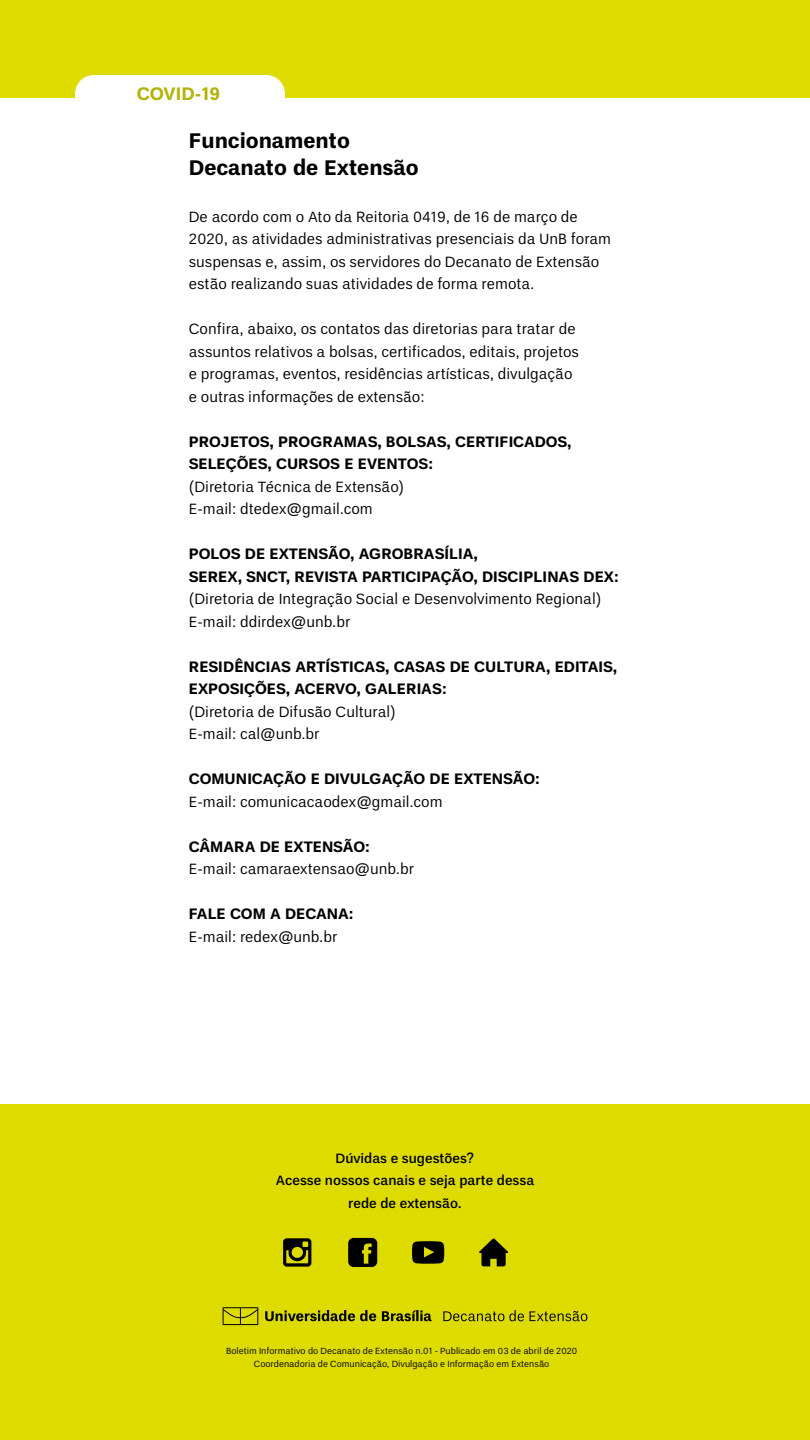
<style>
.page{position:relative;width:810px;height:1440px;background:#dedb00}
.page>*{position:absolute;margin:0;border:0;box-sizing:border-box;transform-origin:0 0}
.t1{font:700 21px/27px "Un B Pro";color:#000}
.t2{font:700 18px "Un B Pro";color:#b4b30a}
.t3{font:15px/22.5px "Un B Pro";color:#000}
.t4{font:700 15px/22.5px "Un B Pro";color:#000}
.t5{font:500 13.5px/22.5px "Un B Pro";color:#000;text-align:center}
.t6{font:9px/13.5px "Un B Pro";color:#000;text-align:center}
</style>
<div class="page">
<div style="left:0;top:99px;width:810px;height:1005px;background:#fff"></div>
<div style="left:75px;top:75px;width:210px;height:47px;background:#fff;border-radius:19px"></div>
<svg style="left:265px;top:1310px;width:167px;height:11px"></svg>
<svg style="left:223px;top:1307px;width:35px;height:18px"></svg>
<svg style="left:443px;top:1310px;width:81px;height:11px"></svg>
<svg style="left:530px;top:1311px;width:57px;height:10px"></svg>
<svg style="left:283px;top:1238px;width:28px;height:29px"></svg>
<svg style="left:348px;top:1238px;width:29px;height:29px"></svg>
<svg style="left:412px;top:1241px;width:32px;height:23px"></svg>
<svg style="left:479px;top:1238px;width:29px;height:28px"></svg>
<p class="t2" style="left:137px;top:84px;width:85px">COVID-19</p>
<h1 class="t1" style="left:189px;top:128px;width:231px">Funcionamento<br>Decanato de Extensão</h1>
<p class="t3" style="left:189px;top:205px;width:424px">De acordo com o Ato da Reitoria 0419, de 16 de março de 2020, as atividades administrativas presenciais da UnB foram suspensas e, assim, os servidores do Decanato de Extensão estão realizando suas atividades de forma remota.</p>
<p class="t3" style="left:189px;top:318px;width:392px">Confira, abaixo, os contatos das diretorias para tratar de assuntos relativos a bolsas, certificados, editais, projetos e programas, eventos, residências artísticas, divulgação e outras informações de extensão:</p>
<p class="t4" style="left:189px;top:430px;width:384px">PROJETOS, PROGRAMAS, BOLSAS, CERTIFICADOS,<br>SELEÇÕES, CURSOS E EVENTOS:</p>
<p class="t3" style="left:189px;top:475px;width:217px">(Diretoria Técnica de Extensão)<br>E-mail: dtedex@gmail.com</p>
<p class="t4" style="left:189px;top:543px;width:432px">POLOS DE EXTENSÃO, AGROBRASÍLIA,<br>SEREX, SNCT, REVISTA PARTICIPAÇÃO, DISCIPLINAS DEX:</p>
<p class="t3" style="left:189px;top:588px;width:414px">(Diretoria de Integração Social e Desenvolvimento Regional)<br>E-mail: ddirdex@unb.br</p>
<p class="t4" style="left:189px;top:655px;width:430px">RESIDÊNCIAS ARTÍSTICAS, CASAS DE CULTURA, EDITAIS,<br>EXPOSIÇÕES, ACERVO, GALERIAS:</p>
<p class="t3" style="left:189px;top:700px;width:208px">(Diretoria de Difusão Cultural)<br>E-mail: cal@unb.br</p>
<p class="t4" style="left:189px;top:768px;width:353px">COMUNICAÇÃO E DIVULGAÇÃO DE EXTENSÃO:</p>
<p class="t3" style="left:189px;top:790px;width:255px">E-mail: comunicacaodex@gmail.com</p>
<p class="t4" style="left:189px;top:835px;width:183px">CÂMARA DE EXTENSÃO:</p>
<p class="t3" style="left:189px;top:858px;width:227px">E-mail: camaraextensao@unb.br</p>
<p class="t4" style="left:189px;top:903px;width:167px">FALE COM A DECANA:</p>
<p class="t3" style="left:189px;top:925px;width:150px">E-mail: redex@unb.br</p>
<p class="t5" style="left:276px;top:1146px;width:260px">Dúvidas e sugestões?<br>Acesse nossos canais e seja parte dessa rede de extensão.</p>
<p class="t6" style="left:226px;top:1344px;width:353px">Boletim Informativo do Decanato de Extensão n.01 - Publicado em 03 de abril de 2020<br>Coordenadoria de Comunicação, Divulgação e Informação em Extensão</p>
</div>
